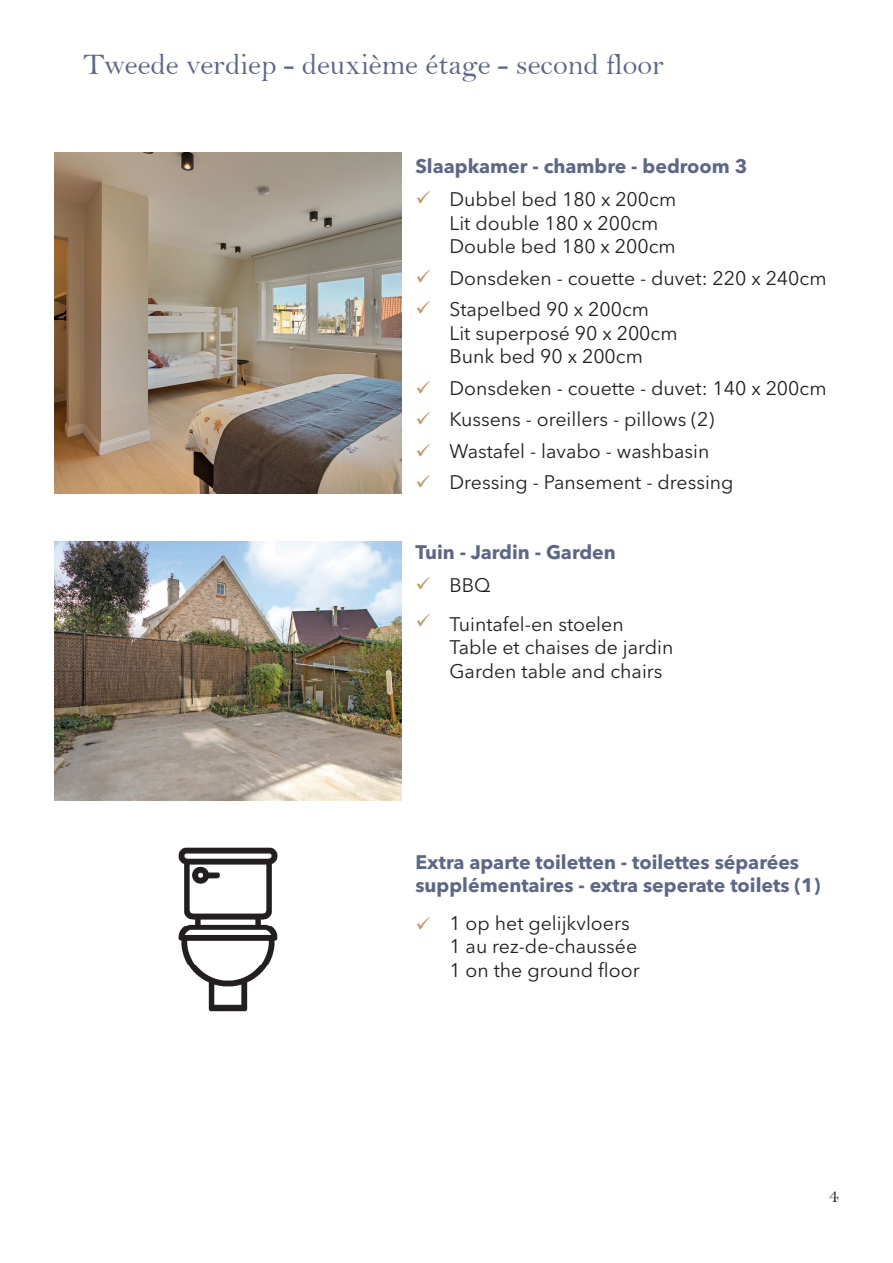
<style>
.page{position:relative;width:893px;height:1263px;background:#fff}
.page>*{position:absolute;margin:0;border:0;box-sizing:border-box;transform-origin:0 0}
.t1{font:30px "Bell";color:#5d6787}
.t2{font:19.5px/23.4px "Avenir Next LT Pro";color:#231f20}
.t3{font:700 19.5px/23.4px "Avenir Next LT Pro";color:#5d6787}
.t4{font:19.5px/31.5px "Wingdings";color:#c59664;text-align:justify}
.t5{font:19.5px "Bell";color:#231f20}
</style>
<div class="page">
<img style="left:54px;top:152px;width:348px;height:342px">
<img style="left:54px;top:541px;width:348px;height:259px">
<img style="left:179px;top:848px;width:98px;height:163px">
<h1 class="t1" style="left:83px;top:47px;width:582px">Tweede verdiep - deuxième étage - second floor</h1>
<p class="t3" style="left:415px;top:155px;width:333px">Slaapkamer - chambre - bedroom 3</p>
<p class="t2" style="left:449px;top:188px;width:228px">Dubbel bed 180 x 200cm<br>Lit double 180 x 200cm<br>Double bed 180 x 200cm</p>
<p class="t2" style="left:449px;top:262px;width:379px;line-height:31.5px">Donsdeken - couette - duvet: 220 x 240cm<br>Stapelbed 90 x 200cm</p>
<p class="t2" style="left:449px;top:321px;width:230px">Lit superposé 90 x 200cm<br>Bunk bed 90 x 200cm</p>
<p class="t2" style="left:449px;top:372px;width:379px;line-height:31.5px">Donsdeken - couette - duvet: 140 x 200cm Kussens - oreillers - pillows (2)<br>Wastafel - lavabo - washbasin<br>Dressing - Pansement - dressing</p>
<p class="t4" style="left:415px;top:373px;width:17px">✓ ✓ ✓ ✓</p>
<p class="t3" style="left:415px;top:540px;width:202px">Tuin - Jardin - Garden</p>
<p class="t2" style="left:449px;top:566px;width:176px;line-height:39px">BBQ<br>Tuintafel-en stoelen</p>
<p class="t2" style="left:449px;top:636px;width:226px">Table et chaises de jardin<br>Garden table and chairs</p>
<p class="t3" style="left:415px;top:850px;width:406px">Extra aparte toiletten - toilettes séparées supplémentaires - extra seperate toilets (1)</p>
<p class="t2" style="left:449px;top:911px;width:192px">1 op het gelijkvloers<br>1 au rez-de-chaussée<br>1 on the ground floor</p>
<p class="t5" style="left:829px;top:1184px;width:11px">4</p>
</div>
